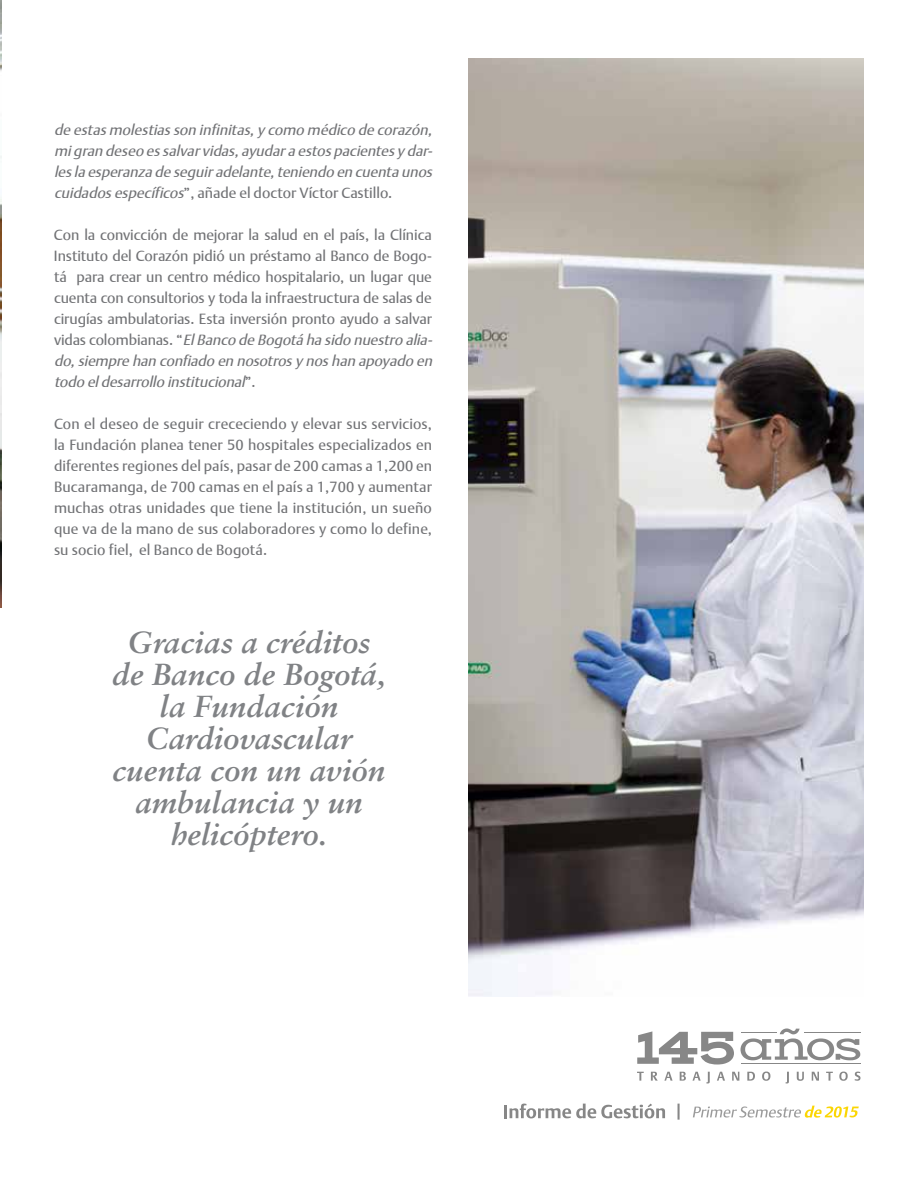
<style>
.page{position:relative;width:918px;height:1188px;background:#fff}
.page>*{position:absolute;margin:0;border:0;box-sizing:border-box;transform-origin:0 0}
.t1{font:italic 700 30.45px/32px "Sabon LT Std";color:#808285;text-align:center}
.t2{font:14.7px/21px "DTL Argo T";letter-spacing:-.005em;color:#717275}
.t3{font:italic 14.7px/21px "DTL Argo T";color:#717275;text-align:justify}
.s1{font-style:normal}
.s2{font-style:italic}
</style>
<div class="page">
<img style="left:0;top:0;width:2px;height:608px">
<svg style="left:504px;top:1104px;width:161px;height:14px"></svg>
<svg style="left:678px;top:1104px;width:2px;height:16px"></svg>
<svg style="left:693px;top:1106px;width:166px;height:12px"></svg>
<svg style="left:637px;top:1072px;width:7px;height:9px"></svg>
<svg style="left:651px;top:1072px;width:7px;height:9px"></svg>
<svg style="left:664px;top:1072px;width:9px;height:9px"></svg>
<svg style="left:680px;top:1072px;width:6px;height:9px"></svg>
<svg style="left:693px;top:1072px;width:17px;height:11px"></svg>
<svg style="left:717px;top:1072px;width:8px;height:9px"></svg>
<svg style="left:732px;top:1072px;width:7px;height:9px"></svg>
<svg style="left:747px;top:1072px;width:8px;height:9px"></svg>
<svg style="left:762px;top:1072px;width:8px;height:9px"></svg>
<svg style="left:786px;top:1072px;width:3px;height:11px"></svg>
<svg style="left:797px;top:1072px;width:7px;height:9px"></svg>
<svg style="left:812px;top:1072px;width:7px;height:9px"></svg>
<svg style="left:826px;top:1072px;width:7px;height:9px"></svg>
<svg style="left:839px;top:1072px;width:9px;height:9px"></svg>
<svg style="left:855px;top:1072px;width:5px;height:9px"></svg>
<svg style="left:637px;top:1031px;width:97px;height:34px"></svg>
<svg style="left:741px;top:1028px;width:119px;height:32px"></svg>
<hr style="left:741px;top:1064px;width:119px;height:1px;background:#878787">
<hr style="left:804px;top:1032px;width:56px;height:1px;background:#878787">
<hr style="left:741px;top:1032px;width:36px;height:1px;background:#878787">
<img style="left:468px;top:58px;width:396px;height:938px">
<p class="t3" style="left:54px;top:119px;width:383px">de estasmolestiasson infinitas,y como médico de corazón, migran deseo essalvarvidas,ayudara estospacientesy dar&shy;lesla esperanza de seguiradelante,teniendo en cuenta unos cuidadosespecíficos<span class="s1">”, añade el doctor Víctor Castillo.</span></p>
<p class="t2" style="left:54px;top:224px;width:383px">Con la convicción de mejorar la salud en el país, la Clínica Instituto del Corazón pidió un préstamo al Banco de Bogo&shy;tá para crear un centro médico hospitalario, un lugar que cuenta con consultorios y toda la infraestructura de salas de cirugías ambulatorias. Esta inversión pronto ayudo a salvar v i d a s c o l o m b i a n a s . “ <span class="s2">ElBanco de Bogotá ha sido nuestro alia&shy;do,siempre han confiado en nosotrosy noshan apoyado en todo eldesarrollo institucional</span>” .</p>
<p class="t2" style="left:54px;top:413px;width:380px;text-align:justify">Con el deseo de seguir crececiendo y elevar sus servicios, la Fundación planea tener 50 hospitales especializados en diferentes regiones del país, pasar de 200 camas a 1,200 en Bucaramanga, de 700 camas en el país a 1,700 y aumentar muchas otras unidades que tiene la institución, un sueño que va de la mano de sus colaboradores y como lo define, su socio fiel, el Banco de Bogotá.</p>
<h1 class="t1" style="left:112px;top:626px;width:275px">Gracias a créditos de Banco de Bogotá, la Fundación<br>Cardiovascular cuenta con un avión ambulancia y un helicóptero.</h1>
</div>
